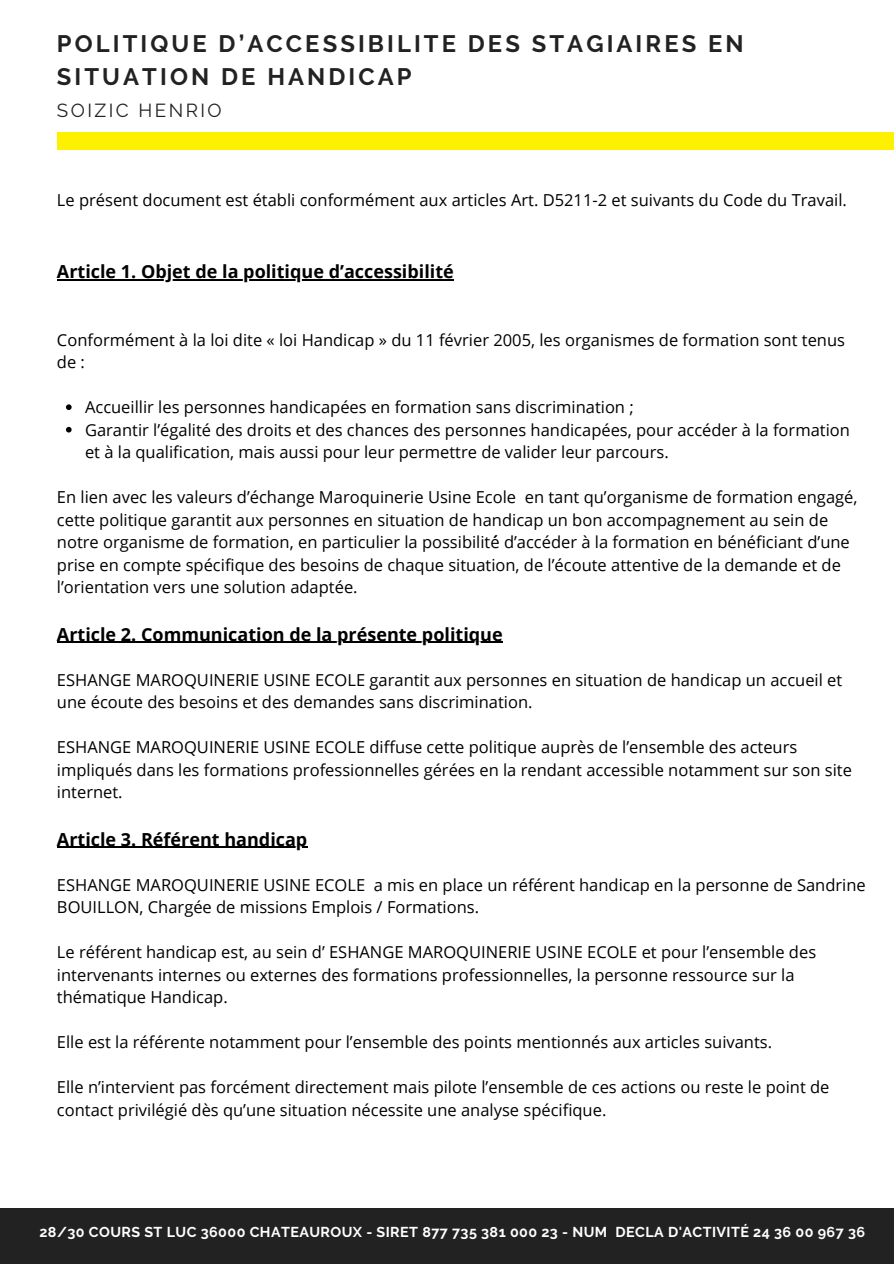
<style>
.page{position:relative;width:894px;height:1264px;background:#fff}
.page>*{position:absolute;margin:0;border:0;box-sizing:border-box;transform-origin:0 0}
.t1{font:700 23.7px/32.7px "Raleway";letter-spacing:.13em;color:#222}
.t2{font:18.75px "Raleway";letter-spacing:.13em;color:#222}
.t3{font:700 18px "Open Sans";color:#000}
.t4{font:16.5px/22.5px "Open Sans";color:#000}
.t5{font:700 14.25px "Raleway";letter-spacing:.03em;color:#fff}
</style>
<div class="page">
<div style="left:57px;top:132px;width:836px;height:17px;background:#fef001"></div>
<div style="left:0;top:1208px;width:893px;height:55px;background:#222"></div>
<hr style="left:57px;top:279px;width:396px;height:1px;background:#000">
<svg style="left:66px;top:404px;width:6px;height:6px"></svg>
<svg style="left:66px;top:427px;width:6px;height:5px"></svg>
<hr style="left:57px;top:642px;width:445px;height:1px;background:#000">
<hr style="left:57px;top:846px;width:250px;height:1px;background:#000">
<h1 class="t1" style="left:57px;top:28px;width:688px">POLITIQUE D’ACCESSIBILITE DES STAGIAIRES EN<br>SITUATION DE HANDICAP</h1>
<p class="t2" style="left:57px;top:100px;width:166px">SOIZIC HENRIO</p>
<p class="t4" style="left:57px;top:189px;width:791px">Le présent document est établi conformément aux articles Art. D5211-2 et suivants du Code du Travail.</p>
<p class="t3" style="left:57px;top:259px;width:398px">Article 1. Objet de la politique d’accessibilité</p>
<p class="t4" style="left:57px;top:328px;width:789px">Conformément à la loi dite « loi Handicap » du 11 février 2005, les organismes de formation sont tenus de :</p>
<p class="t4" style="left:85px;top:396px;width:766px">Accueillir les personnes handicapées en formation sans discrimination ;<br>Garantir l’égalité des droits et des chances des personnes handicapées, pour accéder à la formation et à la qualification, mais aussi pour leur permettre de valider leur parcours.</p>
<p class="t4" style="left:57px;top:486px;width:801px">En lien avec les valeurs d’échange Maroquinerie Usine Ecole en tant qu’organisme de formation engagé, cette politique garantit aux personnes en situation de handicap un bon accompagnement au sein de notre organisme de formation, en particulier la possibilité́d’accéder à la formation en bénéficiant d’une prise en compte spécifique des besoins de chaque situation, de l’écoute attentive de la demande et de l’orientation vers une solution adaptée.</p>
<p class="t3" style="left:57px;top:621px;width:447px">Article 2. Communication de la présente politique</p>
<p class="t4" style="left:57px;top:668px;width:786px">ESHANGE MAROQUINERIE USINE ECOLE garantit aux personnes en situation de handicap un accueil et une écoute des besoins et des demandes sans discrimination.</p>
<p class="t4" style="left:57px;top:735px;width:796px">ESHANGE MAROQUINERIE USINE ECOLE diffuse cette politique auprès de l’ensemble des acteurs impliqués dans les formations professionnelles gérées en la rendant accessible notamment sur son site internet.</p>
<p class="t3" style="left:57px;top:826px;width:252px">Article 3. Référent handicap</p>
<p class="t4" style="left:57px;top:873px;width:810px">ESHANGE MAROQUINERIE USINE ECOLE a mis en place un référent handicap en la personne de Sandrine<br>BOUILLON, Chargée de missions Emplois / Formations.</p>
<p class="t4" style="left:57px;top:940px;width:760px">Le référent handicap est, au sein d’ ESHANGE MAROQUINERIE USINE ECOLE et pour l’ensemble des intervenants internes ou externes des formations professionnelles, la personne ressource sur la thématique Handicap.</p>
<p class="t4" style="left:57px;top:1030px;width:716px">Elle est la référente notamment pour l’ensemble des points mentionnés aux articles suivants.</p>
<p class="t4" style="left:57px;top:1075px;width:773px">Elle n’intervient pas forcément directement mais pilote l’ensemble de ces actions ou reste le point de contact privilégié dès qu’une situation nécessite une analyse spécifique.</p>
<p class="t5" style="left:39px;top:1223px;width:826px">28/30 COURS ST LUC 36000 CHATEAUROUX - SIRET 877 735 381 000 23 - NUM DECLA D'ACTIVITÉ 24 36 00 967 36</p>
</div>
